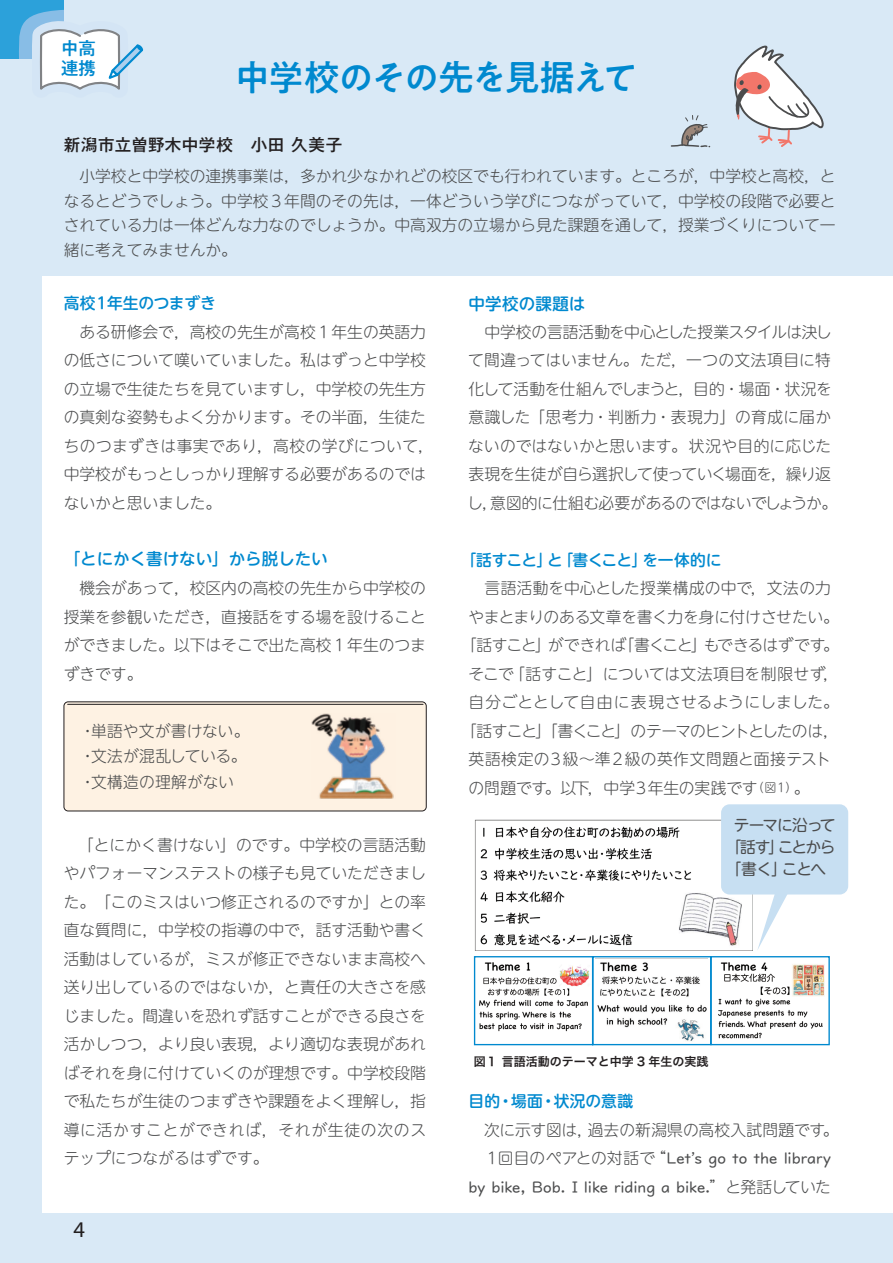
<style>
.page{position:relative;width:893px;height:1263px;background:#d9e9f6}
.page>*{position:absolute;margin:0;border:0;box-sizing:border-box;transform-origin:0 0}
.t1{font:36px "PA1 Gothic Std N Medium 90 msp RKSJ H";letter-spacing:-.07em;color:#0089cf}
.t2{font:22.5px "Myriad Pro";color:#231f20}
.t3{font:18px/19.4px "PA1 Gothic Std N Medium 90 msp RKSJ H";color:#0089cf}
.t4{font:16.5px "UD Shin M Go Pro Medium 90 msp RKSJ H";color:#0089cf}
.t5{font:16.5px "Gothic MB101 Pro Medium 90 msp RKSJ H";letter-spacing:.025em;color:#231f20}
.t6{font:15.75px/28.5px "UD Shin M Go Pro Light 90 msp RKSJ H";color:#4b4c4d}
.t7{font:15.75px/28.5px "UD Digi Kyo Latin";color:#4b4c4d;text-align:right}
.t8{font:15.75px "UD Shin M Go Pro Medium 90 msp RKSJ H";letter-spacing:-.01em;color:#0089cf}
.t9{font:15.75px "UD Shin M Go Pro Light 90 msp RKSJ H";letter-spacing:-.035em;color:#4b4c4d}
.t10{font:15.75px "UD Shin M Go Pro Light 90 msp RKSJ H";letter-spacing:-.07em;color:#4b4c4d}
.t11{font:15.75px "UD Shin M Go Pro Light 90 msp RKSJ H";letter-spacing:-.02em;color:#4b4c4d}
.t12{font:15.75px/22.2px "UD Shin M Go Pro Regular 90 msp RKSJ H";letter-spacing:-.085em;color:#4b4c4d;text-align:center}
.t13{font:15.75px "UD Shin M Go Pro Medium 90 msp RKSJ H";letter-spacing:.01em;color:#0089cf}
.t14{font:12px "Hira Kaku Pro N W6 90 msp RKSJ H";color:#231f20}
.s1{font-size:12px}
.s2{font-family:"UD Shin M Go Pro Light 90 msp RKSJ H"}
</style>
<div class="page">
<div style="left:42px;top:276px;width:851px;height:937px;background:#fff"></div>
<svg style="left:734px;top:45px;width:89px;height:102px"></svg>
<svg style="left:670px;top:115px;width:41px;height:33px"></svg>
<div style="left:64px;top:702px;width:362px;height:109px;background:#fef2e3;border-radius:4px"></div>
<div style="left:64px;top:702px;width:362px;height:109px;border:1px solid #231f20;border-radius:4px"></div>
<hr style="left:68px;top:704px;width:355px;height:1px;background:#231f20">
<img style="left:312px;top:714px;width:82px;height:85px">
<div style="left:0;top:0;width:64px;height:59px;background:#2ca1da"></div>
<svg style="left:19px;top:10px;width:125px;height:80px"></svg>
<img style="left:474px;top:819px;width:279px;height:132px">
<svg style="left:473px;top:956px;width:239px;height:90px"></svg>
<img style="left:718px;top:962px;width:107px;height:77px">
<div style="left:710px;top:956px;width:120px;height:89px;border:1px solid #0089cf"></div>
<svg style="left:757px;top:895px;width:30px;height:55px"></svg>
<img style="left:595px;top:959px;width:113px;height:82px">
<div style="left:721px;top:804px;width:127px;height:91px;background:#c7dff2;border-radius:9px"></div>
<p class="t3" style="left:61px;top:41px;width:37px">中高連携</p>
<h1 class="t1" style="left:234px;top:63px;width:406px">中学校のその先を見据えて</h1>
<p class="t5" style="left:64px;top:139px;width:280px">新潟市立曽野木中学校　小田 久美子</p>
<p class="t6" style="left:64px;top:166px;width:773px;line-height:24.8px;text-align:justify;text-indent:16px">小学校と中学校の連携事業は，多かれ少なかれどの校区でも行われています。ところが，中学校と高校，となるとどうでしょう。中学校３年間のその先は，一体どういう学びにつながっていて，中学校の段階で必要とされている力は一体どんな力なのでしょうか。中高双方の立場から見た課題を通して，授業づくりについて一緒に考えてみませんか。</p>
<p class="t8" style="left:64px;top:297px;width:154px">高校１年生のつまずき</p>
<p class="t4" style="left:468px;top:298px;width:118px">中学校の課題は</p>
<p class="t6" style="left:64px;top:320px;width:372px;text-indent:16px">ある研修会で，高校の先生が高校１年生の英語力の低さについて嘆いていました。私はずっと中学校の立場で生徒たちを見ていますし，中学校の先生方の真剣な姿勢もよく分かります。その半面，生徒たちのつまずきは事実であり，高校の学びについて，中学校がもっとしっかり理解する必要があるのではないかと思いました。</p>
<p class="t4" style="left:64px;top:552px;width:266px">「とにかく書けない」から脱したい</p>
<p class="t6" style="left:64px;top:576px;width:364px;text-align:justify;text-indent:16px">機会があって，校区内の高校の先生から中学校の授業を参観いただき，直接話をする場を設けることができました。以下はそこで出た高校１年生のつまずきです。</p>
<p class="t6" style="left:80px;top:721px;width:171px;line-height:25.3px">・単語や文が書けない。・文法が混乱している。・文構造の理解がない</p>
<p class="t6" style="left:64px;top:833px;width:364px;text-align:justify;text-indent:14px">「とにかく書けない」のです。中学校の言語活動やパフォーマンステストの様子も見ていただきました。「このミスはいつ修正されるのですか」との率直な質問に，中学校の指導の中で，話す活動や書く活動はしているが，ミスが修正できないまま高校へ送り出しているのではないか，と責任の大きさを感じました。間違いを恐れず話すことができる良さを活かしつつ，より良い表現，より適切な表現があればそれを身に付けていくのが理想です。中学校段階で私たちが生徒のつまずきや課題をよく理解し，指導に活かすことができれば，それが生徒の次のステップにつながるはずです。</p>
<h2 class="t2" style="left:73px;top:1216px;width:13px">4</h2>
<p class="t6" style="left:467px;top:320px;width:372px;text-indent:17px">中学校の言語活動を中心とした授業スタイルは決して間違ってはいません。ただ，一つの文法項目に特化して活動を仕組んでしまうと，目的・場面・状況を意識した「思考力・判断力・表現力」の育成に届かないのではないかと思います。状況や目的に応じた表現を生徒が自ら選択して使っていく場面を，繰り返し，意図的に仕組む必要があるのではないでしょうか。</p>
<p class="t8" style="left:460px;top:554px;width:263px">「話すこと」と「書くこと」を一体的に</p>
<p class="t6" style="left:484px;top:576px;width:348px">言語活動を中心とした授業構成の中で，文法の力</p>
<p class="t11" style="left:468px;top:611px;width:372px">やまとまりのある文章を書く力を身に付けさせたい。</p>
<p class="t9" style="left:461px;top:640px;width:379px">「話すこと」ができれば「書くこと」もできるはずです。</p>
<p class="t6" style="left:468px;top:662px;width:372px">そこで「話すこと」については文法項目を制限せず，</p>
<p class="t6" style="left:468px;top:690px;width:372px">自分ごととして自由に表現させるようにしました。</p>
<p class="t10" style="left:461px;top:725px;width:379px">「話すこと」「書くこと」のテーマのヒントとしたのは，</p>
<p class="t6" style="left:468px;top:747px;width:364px">英語検定の３級～準２級の英作文問題と面接テスト</p>
<p class="t6" style="left:468px;top:776px;width:343px">の問題です。以下，中学３年生の実践です<span class="s1">（図１）</span>。</p>
<p class="t12" style="left:725px;top:816px;width:111px">テーマに沿って「話す」ことから「書く」ことへ</p>
<p class="t14" style="left:474px;top:1057px;width:236px">図１ 言語活動のテーマと中学 3 年生の実践</p>
<p class="t13" style="left:468px;top:1096px;width:166px">目的・場面・状況の意識</p>
<p class="t6" style="left:484px;top:1118px;width:356px">次に示す図は，過去の新潟県の高校入試問題です。</p>
<p class="t7" style="left:468px;top:1146px;width:364px"><span class="s2">１回目のペアとの対話で“</span>Let's go to the library by bike, Bob. I like riding a bike.<span class="s2">”と発話していた</span></p>
</div>
